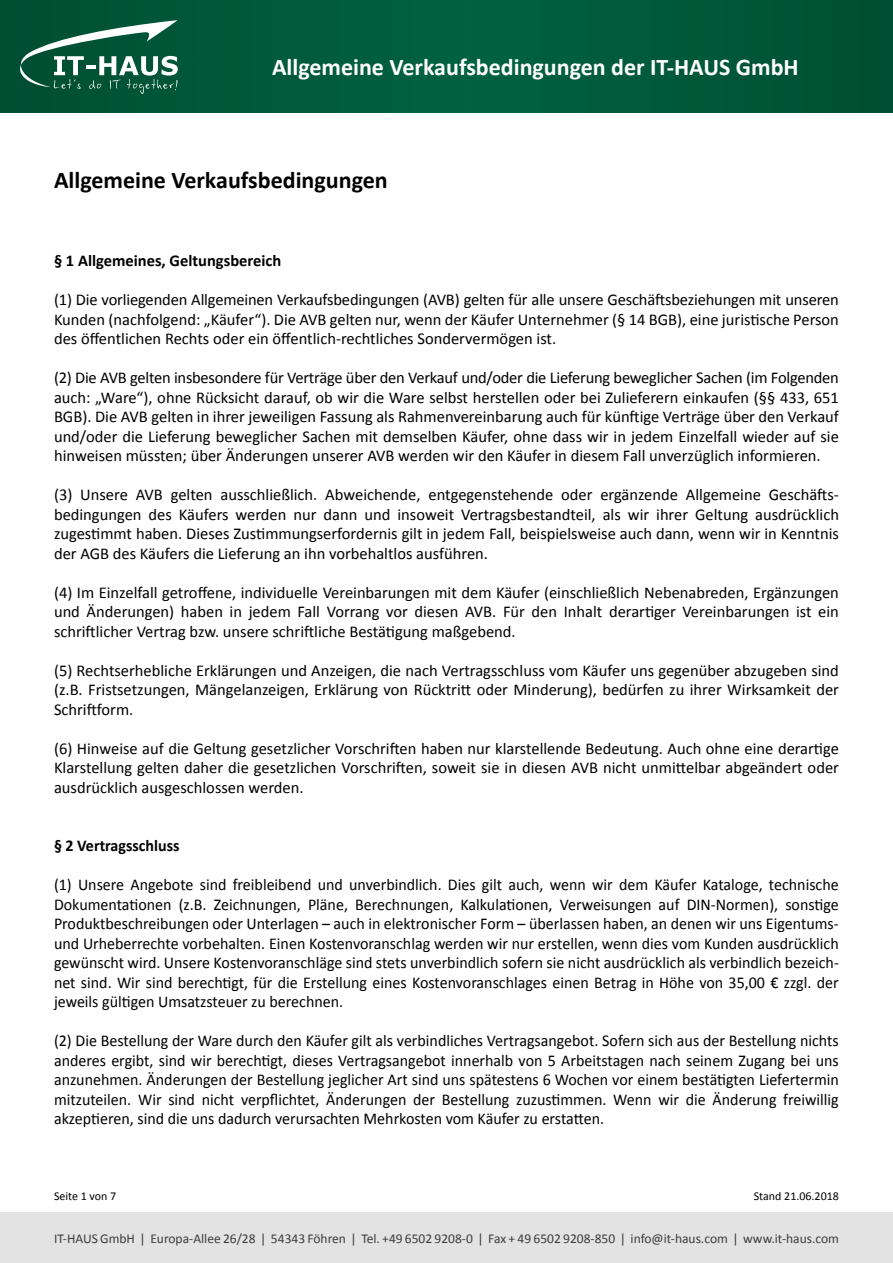
<style>
.page{position:relative;width:893px;height:1263px;background:#fff}
.page>*{position:absolute;margin:0;border:0;box-sizing:border-box;transform-origin:0 0}
.t1{font:700 24px "Calibri";color:#fff}
.t2{font:700 24px "Calibri";color:#000}
.t3{font:16.5px/19.5px "Calibri";color:#000;text-align:justify}
.t4{font:700 16.5px "Calibri";color:#000}
.t5{font:13.5px "Calibri";color:#3c3c3b}
.t6{font:12px "Calibri";color:#000}
</style>
<div class="page">
<div style="left:0;top:0;width:893px;height:113px;background:#00593b"></div>
<svg style="left:20px;top:20px;width:158px;height:74px"></svg>
<div style="left:0;top:1212px;width:893px;height:51px;background:#e3e3e3"></div>
<h1 class="t1" style="left:272px;top:52px;width:528px">Allgemeine Verkaufsbedingungen der IT-HAUS GmbH</h1>
<h1 class="t2" style="left:54px;top:165px;width:335px">Allgemeine Verkaufsbedingungen</h1>
<p class="t4" style="left:54px;top:250px;width:229px">§ 1 Allgemeines, Geltungsbereich</p>
<p class="t3" style="left:54px;top:290px;width:786px">(1) Die vorliegenden Allgemeinen Verkaufsbedingungen (AVB) gelten für alle unsere Geschäftsbeziehungen mit unseren Kunden (nachfolgend: „Käufer“). Die AVB gelten nur, wenn der Käufer Unternehmer (§ 14 BGB), eine juristische Person des öffentlichen Rechts oder ein öffentlich-rechtliches Sondervermögen ist.</p>
<p class="t3" style="left:54px;top:368px;width:786px">(2) Die AVB gelten insbesondere für Verträge über den Verkauf und/oder die Lieferung beweglicher Sachen (im Folgenden auch: „Ware“), ohne Rücksicht darauf, ob wir die Ware selbst herstellen oder bei Zulieferern einkaufen (§§ 433, 651<br>BGB). Die AVB gelten in ihrer jeweiligen Fassung als Rahmenvereinbarung auch für künftige Verträge über den Verkauf und/oder die Lieferung beweglicher Sachen mit demselben Käufer, ohne dass wir in jedem Einzelfall wieder auf sie hinweisen müssten; über Änderungen unserer AVB werden wir den Käufer in diesem Fall unverzüglich informieren.</p>
<p class="t3" style="left:54px;top:485px;width:786px">(3) Unsere AVB gelten ausschließlich. Abweichende, entgegenstehende oder ergänzende Allgemeine Geschäfts&shy;bedingungen des Käufers werden nur dann und insoweit Vertragsbestandteil, als wir ihrer Geltung ausdrücklich zugestimmt haben. Dieses Zustimmungserfordernis gilt in jedem Fall, beispielsweise auch dann, wenn wir in Kenntnis der AGB des Käufers die Lieferung an ihn vorbehaltlos ausführen.</p>
<p class="t3" style="left:54px;top:582px;width:786px">(4) Im Einzelfall getroffene, individuelle Vereinbarungen mit dem Käufer (einschließlich Nebenabreden, Ergänzungen und Änderungen) haben in jedem Fall Vorrang vor diesen AVB. Für den Inhalt derartiger Vereinbarungen ist ein schriftlicher Vertrag bzw. unsere schriftliche Bestätigung maßgebend.</p>
<p class="t3" style="left:54px;top:660px;width:786px">(5) Rechtserhebliche Erklärungen und Anzeigen, die nach Vertragsschluss vom Käufer uns gegenüber abzugeben sind (z.B. Fristsetzungen, Mängelanzeigen, Erklärung von Rücktritt oder Minderung), bedürfen zu ihrer Wirksamkeit der Schriftform.</p>
<p class="t3" style="left:54px;top:738px;width:786px">(6) Hinweise auf die Geltung gesetzlicher Vorschriften haben nur klarstellende Bedeutung. Auch ohne eine derartige Klarstellung gelten daher die gesetzlichen Vorschriften, soweit sie in diesen AVB nicht unmittelbar abgeändert oder ausdrücklich ausgeschlossen werden.</p>
<p class="t4" style="left:54px;top:835px;width:127px">§ 2 Vertragsschluss</p>
<p class="t3" style="left:54px;top:875px;width:786px">(1) Unsere Angebote sind freibleibend und unverbindlich. Dies gilt auch, wenn wir dem Käufer Kataloge, technische Dokumentationen (z.B. Zeichnungen, Pläne, Berechnungen, Kalkulationen, Verweisungen auf DIN-Normen), sonstige Produktbeschreibungen oder Unterlagen – auch in elektronischer Form – überlassen haben, an denen wir uns Eigentums&shy;und Urheberrechte vorbehalten. Einen Kostenvoranschlag werden wir nur erstellen, wenn dies vom Kunden ausdrücklich gewünscht wird. Unsere Kostenvoranschläge sind stets unverbindlich sofern sie nicht ausdrücklich als verbindlich bezeich&shy;net sind. Wir sind berechtigt, für die Erstellung eines Kostenvoranschlages einen Betrag in Höhe von 35,00 € zzgl. der jeweils gültigen Umsatzsteuer zu berechnen.</p>
<p class="t3" style="left:54px;top:1031px;width:786px">(2) Die Bestellung der Ware durch den Käufer gilt als verbindliches Vertragsangebot. Sofern sich aus der Bestellung nichts anderes ergibt, sind wir berechtigt, dieses Vertragsangebot innerhalb von 5 Arbeitstagen nach seinem Zugang bei uns anzunehmen. Änderungen der Bestellung jeglicher Art sind uns spätestens 6 Wochen vor einem bestätigten Liefertermin mitzuteilen. Wir sind nicht verpflichtet, Änderungen der Bestellung zuzustimmen. Wenn wir die Änderung freiwillig akzeptieren, sind die uns dadurch verursachten Mehrkosten vom Käufer zu erstatten.</p>
<p class="t6" style="left:54px;top:1188px;width:64px">Seite 1 von 7</p>
<p class="t6" style="left:754px;top:1188px;width:87px">Stand 21.06.2018</p>
<p class="t5" style="left:54px;top:1230px;width:786px">IT-HAUS GmbH | Europa-Allee 26/28 | 54343 Föhren | Tel. +49 6502 9208-0 | Fax + 49 6502 9208-850 | info@it-haus.com | www.it-haus.com</p>
</div>
